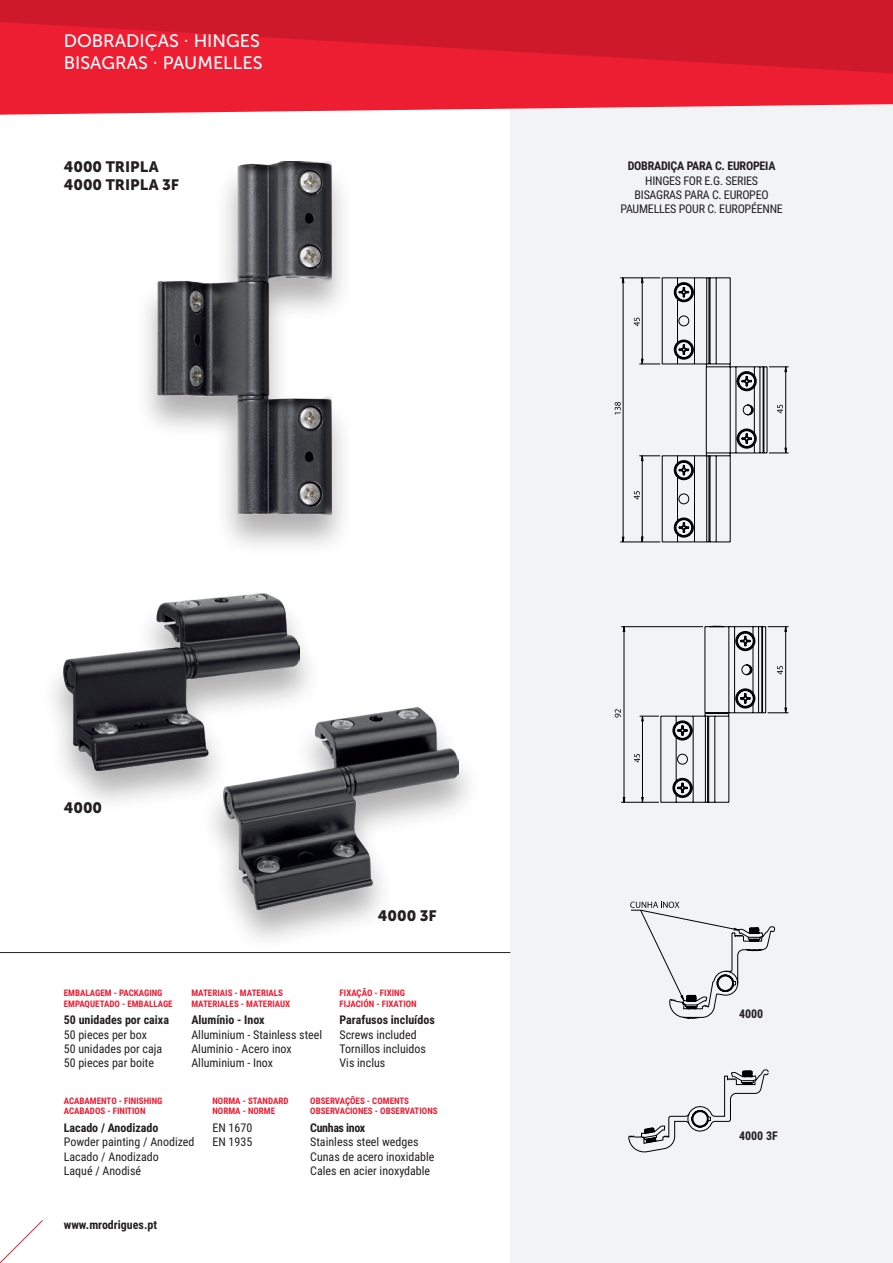
<style>
.page{position:relative;width:893px;height:1263px;background:#fff}
.page>*{position:absolute;margin:0;border:0;box-sizing:border-box;transform-origin:0 0}
.t1{font:18px "Museo Sans 500";color:#fff}
.t2{font:15px "Museo Sans 900";color:#231f20}
.t3{font:12px "Roboto Condensed";color:#231f20}
.t4{font:700 12px "Roboto Condensed";color:#231f20}
.t5{font:12px "Roboto Condensed";letter-spacing:-.02em;color:#231f20}
.t6{font:700 12px "Roboto Condensed";letter-spacing:-.02em;color:#231f20}
.t7{font:700 12px "Roboto Condensed";letter-spacing:-.03em;color:#231f20}
.t8{font:700 9px "Roboto Condensed";color:#ed1d32}
</style>
<div class="page">
<div style="left:510px;top:0;width:383px;height:1263px;background:#f2f3f4"></div>
<svg style="left:0;top:0;width:893px;height:115px;background:#e02538"></svg>
<svg style="left:0;top:1220px;width:43px;height:43px"></svg>
<hr style="left:0;top:952px;width:510px;height:1px;background:#231f20">
<div style="left:41px;top:591px;width:281px;height:223px;background:#231f20;opacity:.35"></div>
<img style="left:64px;top:593px;width:236px;height:177px">
<div style="left:200px;top:706px;width:282px;height:247px;background:#231f20;opacity:.35"></div>
<img style="left:223px;top:708px;width:236px;height:202px">
<div style="left:134px;top:160px;width:219px;height:397px;background:#231f20;opacity:.35"></div>
<img style="left:157px;top:161px;width:174px;height:353px">
<svg style="left:615px;top:277px;width:174px;height:266px"></svg>
<svg style="left:615px;top:626px;width:174px;height:177px"></svg>
<svg style="left:628px;top:902px;width:147px;height:250px"></svg>
<p class="t1" style="left:64px;top:31px;width:198px">DOBRADIÇAS · HINGES</p>
<p class="t1" style="left:64px;top:53px;width:200px">BISAGRAS · PAUMELLES</p>
<p class="t2" style="left:64px;top:159px;width:96px">4000 TRIPLA</p>
<p class="t2" style="left:64px;top:177px;width:117px">4000 TRIPLA 3F</p>
<p class="t6" style="left:628px;top:157px;width:149px">DOBRADIÇA PARA C. EUROPEIA</p>
<p class="t5" style="left:645px;top:172px;width:114px">HINGES FOR E.G. SERIES</p>
<p class="t5" style="left:635px;top:186px;width:136px">BISAGRAS PARA C. EUROPEO</p>
<p class="t5" style="left:620px;top:201px;width:164px">PAUMELLES POUR C. EUROPÉENNE</p>
<p class="t2" style="left:64px;top:799px;width:40px">4000</p>
<p class="t2" style="left:378px;top:908px;width:60px">4000 3F</p>
<p class="t8" style="left:64px;top:986px;width:100px">EMBALAGEM - PACKAGING</p>
<p class="t8" style="left:64px;top:997px;width:110px">EMPAQUETADO - EMBALLAGE</p>
<p class="t8" style="left:191px;top:986px;width:93px">MATERIAIS - MATERIALS</p>
<p class="t8" style="left:191px;top:997px;width:100px">MATERIALES - MATERIAUX</p>
<p class="t8" style="left:340px;top:986px;width:67px">FIXAÇÃO - FIXING</p>
<p class="t8" style="left:340px;top:997px;width:79px">FIJACIÓN - FIXATION</p>
<p class="t4" style="left:64px;top:1011px;width:107px">50 unidades por caixa</p>
<p class="t3" style="left:64px;top:1026px;width:85px">50 pieces per box</p>
<p class="t3" style="left:64px;top:1040px;width:100px">50 unidades por caja</p>
<p class="t3" style="left:64px;top:1055px;width:92px">50 pieces par boite</p>
<p class="t4" style="left:191px;top:1011px;width:75px">Alumínio - Inox</p>
<p class="t3" style="left:191px;top:1026px;width:132px">Alluminium - Stainless steel</p>
<p class="t3" style="left:191px;top:1040px;width:102px">Aluminio - Acero inox</p>
<p class="t3" style="left:191px;top:1055px;width:83px">Alluminium - Inox</p>
<p class="t4" style="left:340px;top:1011px;width:97px">Parafusos incluídos</p>
<p class="t3" style="left:340px;top:1026px;width:79px">Screws included</p>
<p class="t3" style="left:340px;top:1040px;width:88px">Tornillos incluidos</p>
<p class="t3" style="left:340px;top:1055px;width:47px">Vis inclus</p>
<p class="t8" style="left:64px;top:1094px;width:100px">ACABAMENTO - FINISHING</p>
<p class="t8" style="left:64px;top:1105px;width:83px">ACABADOS - FINITION</p>
<p class="t8" style="left:212px;top:1094px;width:78px">NORMA - STANDARD</p>
<p class="t8" style="left:212px;top:1105px;width:64px">NORMA - NORME</p>
<p class="t8" style="left:310px;top:1094px;width:100px">OBSERVAÇÕES - COMENTS</p>
<p class="t8" style="left:310px;top:1105px;width:129px">OBSERVACIONES - OBSERVATIONS</p>
<p class="t4" style="left:64px;top:1119px;width:96px">Lacado / Anodizado</p>
<p class="t3" style="left:64px;top:1134px;width:132px">Powder painting / Anodized</p>
<p class="t3" style="left:64px;top:1148px;width:97px">Lacado / Anodizado</p>
<p class="t3" style="left:64px;top:1162px;width:79px">Laqué / Anodisé</p>
<p class="t4" style="left:64px;top:1217px;width:95px">www.mrodrigues.pt</p>
<p class="t3" style="left:212px;top:1119px;width:41px">EN 1670</p>
<p class="t3" style="left:212px;top:1134px;width:41px">EN 1935</p>
<p class="t7" style="left:310px;top:1119px;width:57px">Cunhas inox</p>
<p class="t3" style="left:310px;top:1134px;width:110px">Stainless steel wedges</p>
<p class="t3" style="left:310px;top:1148px;width:126px">Cunas de acero inoxidable</p>
<p class="t3" style="left:310px;top:1162px;width:121px">Cales en acier inoxydable</p>
<p class="t4" style="left:739px;top:1005px;width:26px">4000</p>
<p class="t4" style="left:739px;top:1127px;width:40px">4000 3F</p>
</div>
